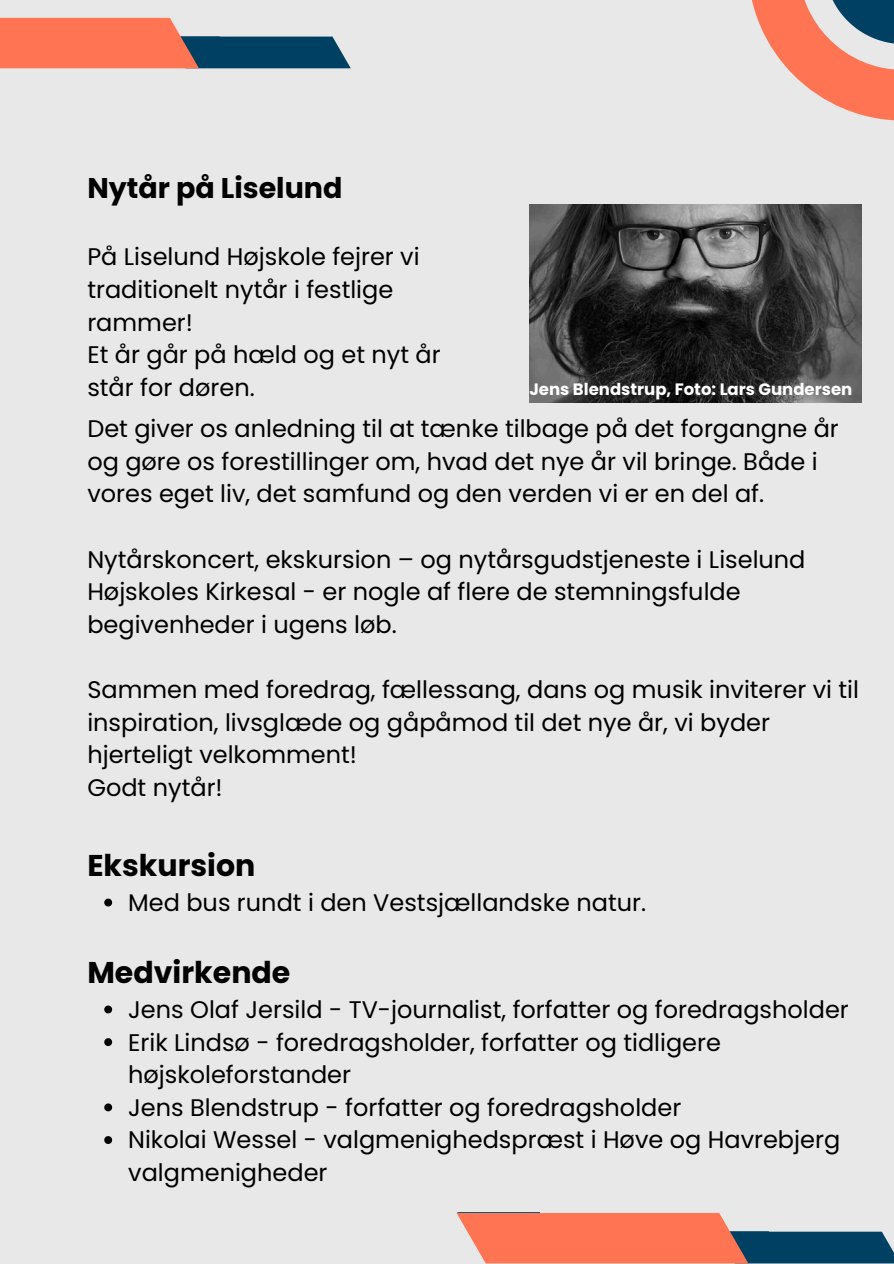
<style>
.page{position:relative;width:894px;height:1264px;background:#fff}
.page>*{position:absolute;margin:0;border:0;box-sizing:border-box;transform-origin:0 0}
.t1{font:700 30px "Poppins";color:#000}
.t2{font:700 28.5px "Poppins";color:#000}
.t3{font:24px/32.7px "Poppins";color:#000}
.t4{font:700 16.5px "Poppins";color:#fff}
</style>
<div class="page">
<div style="left:0;top:0;width:893px;height:1263px;background:#e8e8e8"></div>
<svg style="left:0;top:18px;width:350px;height:50px"></svg>
<svg style="left:752px;top:0;width:141px;height:121px"></svg>
<svg style="left:104px;top:898px;width:8px;height:8px"></svg>
<svg style="left:104px;top:1005px;width:8px;height:8px"></svg>
<svg style="left:104px;top:1038px;width:8px;height:8px"></svg>
<svg style="left:104px;top:1103px;width:8px;height:8px"></svg>
<svg style="left:104px;top:1136px;width:8px;height:7px"></svg>
<svg style="left:456px;top:1212px;width:437px;height:51px"></svg>
<img style="left:529px;top:205px;width:332px;height:198px">
<p class="t2" style="left:87px;top:167px;width:256px">Nytår på Liselund</p>
<h2 class="t3" style="left:87px;top:240px;width:355px">På Liselund Højskole fejrer vi traditionelt nytår i festlige rammer!<br>Et år går på hæld og et nyt år står for døren.</h2>
<h1 class="t3" style="left:87px;top:412px;width:752px">Det giver os anledning til at tænke tilbage på det forgangne år og gøre os forestillinger om, hvad det nye år vil bringe. Både i vores eget liv, det samfund og den verden vi er en del af.</h1>
<p class="t3" style="left:87px;top:543px;width:719px">Nytårskoncert, ekskursion – og nytårsgudstjeneste i Liselund<br>Højskoles Kirkesal - er nogle af flere de stemningsfulde begivenheder i ugens løb.</p>
<p class="t4" style="left:529px;top:378px;width:324px">Jens Blendstrup, Foto: Lars Gundersen</p>
<h1 class="t3" style="left:87px;top:673px;width:773px">Sammen med foredrag, fællessang, dans og musik inviterer vi til inspiration, livsglæde og gåpåmod til det nye år, vi byder hjerteligt velkomment!<br>Godt nytår!</h1>
<p class="t1" style="left:87px;top:844px;width:169px">Ekskursion</p>
<p class="t3" style="left:128px;top:886px;width:519px">Med bus rundt i den Vestsjællandske natur.</p>
<h1 class="t1" style="left:87px;top:951px;width:204px">Medvirkende</h1>
<h2 class="t3" style="left:128px;top:993px;width:722px">Jens Olaf Jersild - TV-journalist, forfatter og foredragsholder</h2>
<p class="t3" style="left:128px;top:1025px;width:594px">Erik Lindsø - foredragsholder, forfatter og tidligere højskoleforstander</p>
<h2 class="t3" style="left:128px;top:1091px;width:554px">Jens Blendstrup - forfatter og foredragsholder</h2>
<h2 class="t3" style="left:128px;top:1123px;width:713px">Nikolai Wessel - valgmenighedspræst i Høve og Havrebjerg valgmenigheder</h2>
</div>
